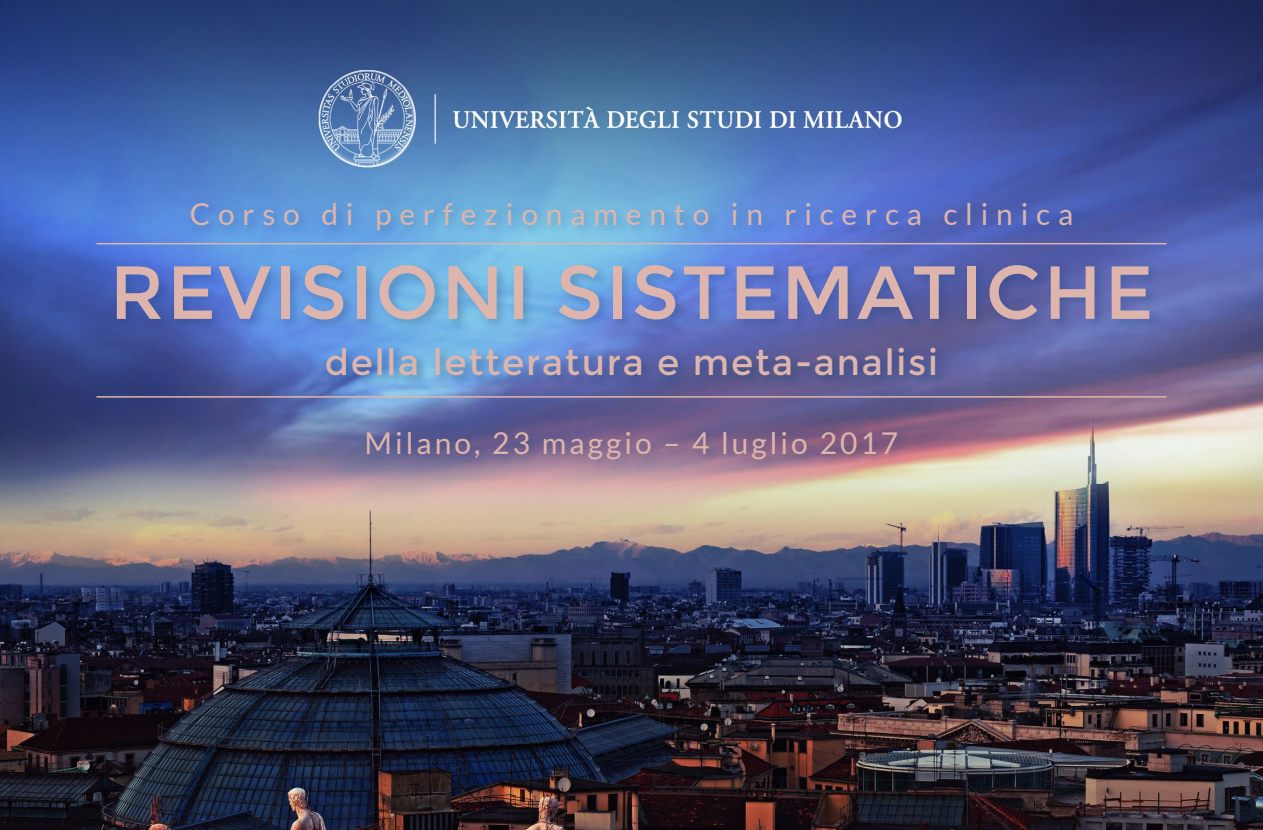
<style>
.page{position:relative;width:1263px;height:830px;background:#fff}
.page>*{position:absolute;margin:0;border:0;box-sizing:border-box;transform-origin:0 0}
.t1{font:75px "Montserrat";letter-spacing:.035em;color:#ddb5ac}
.t2{font:36px "Montserrat";letter-spacing:.05em;color:#ddb5ac}
.t3{font:30px "Lato";letter-spacing:.26em;color:#ddb5ac}
.t4{font:30px "Lato";letter-spacing:.1em;color:#ddb5ac}
</style>
<div class="page">
<img style="left:0;top:0;width:1263px;height:829px">
<div style="left:188px;top:200px;width:896px;height:43px;background:#1f497d;opacity:.3"></div>
<div style="left:364px;top:428px;width:546px;height:43px;background:#1f497d;opacity:.3"></div>
<div style="left:113px;top:261px;width:1048px;height:70px;background:#1f497d;opacity:.3"></div>
<div style="left:323px;top:344px;width:625px;height:43px;background:#1f497d;opacity:.5"></div>
<hr style="left:96px;top:396px;width:1070px;height:1px;background:#ddb5ac">
<hr style="left:96px;top:243px;width:1070px;height:1px;background:#ddb5ac">
<p class="t3" style="left:190px;top:197px;width:885px">Corso di perfezionamento in ricerca clinica</p>
<h1 class="t1" style="left:110px;top:249px;width:1045px">REVISIONI SISTEMATICHE</h1>
<p class="t2" style="left:325px;top:341px;width:615px">della letteratura e meta-analisi</p>
<p class="t4" style="left:365px;top:426px;width:535px">Milano, 23 maggio – 4 luglio 2017</p>
</div>
